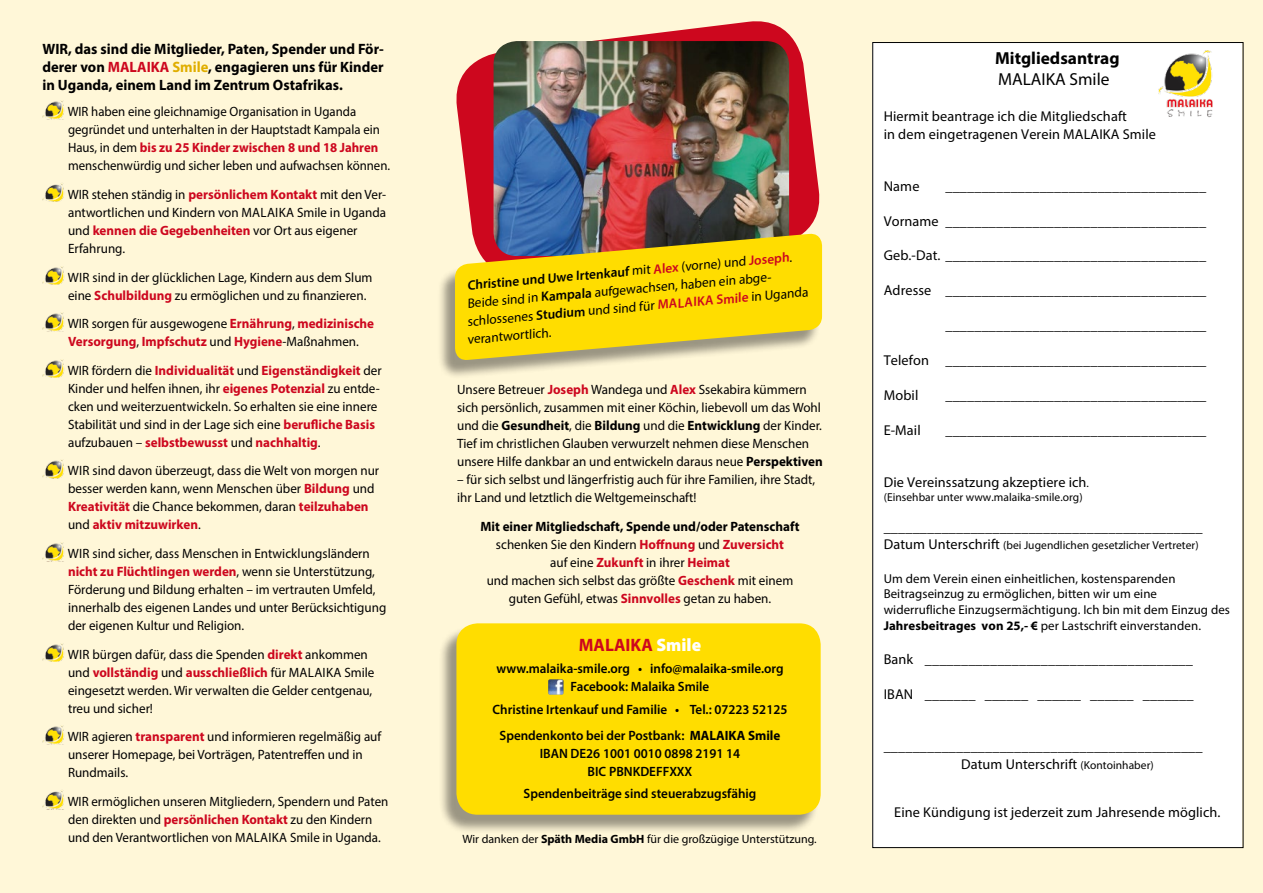
<style>
.page{position:relative;width:1263px;height:893px;background:#fff7d8}
.page>*{position:absolute;margin:0;border:0;box-sizing:border-box;transform-origin:0 0}
.t1{font:700 18px "Myriad Pro";color:#cd071e}
.t2{font:700 17.4px "Myriad Pro";color:#000}
.t3{font:17.4px "Myriad Pro";color:#000}
.t4{font:700 15px/18px "Myriad Pro";color:#000;text-align:justify}
.t5{font:14.25px/17.4px "Myriad Pro";letter-spacing:.01em;color:#000}
.t6{font:13.5px/18px "Myriad Pro";color:#000}
.t7{font:600 13.5px/18px "Myriad Pro";color:#000;text-align:center}
.t8{font:13.5px/18px "Myriad Pro";color:#000;scale:.95 1}
.t9{font:13.5px/18px "Myriad Pro";color:#000;scale:.96 1}
.t10{font:700 13.5px/18px "Myriad Pro";color:#cd071e}
.t11{font:12.9px/15.6px "Myriad Pro";letter-spacing:.005em;color:#000}
.t12{font:12px "Myriad Pro";color:#000}
.t13{font:11.55px "Myriad Pro";letter-spacing:.005em;color:#000}
.s1{color:#cd071e}
.s2{color:#e0ae00}
.s3{font-weight:700;color:#cd071e}
.s4{font-weight:400;color:#000}
.s5{font-weight:600}
.s6{font-weight:600;color:#cd071e}
.s7{font-weight:700}
.s8{font-weight:900;color:#fff}
.s9{font-size:11.55px}
.s10{font-size:14.25px}
</style>
<div class="page">
<svg style="left:456px;top:21px;width:367px;height:260px;fill:#cd071e"></svg>
<div style="left:439px;top:626px;width:380px;height:208px;background:#000;opacity:.4"></div>
<div style="left:456px;top:623px;width:365px;height:192px;background:#fd0;border-radius:21px"></div>
<img style="left:43px;top:100px;width:21px;height:19px">
<img style="left:43px;top:183px;width:21px;height:19px">
<img style="left:43px;top:266px;width:21px;height:19px">
<img style="left:43px;top:312px;width:21px;height:19px">
<img style="left:43px;top:359px;width:21px;height:19px">
<img style="left:43px;top:460px;width:21px;height:18px">
<img style="left:43px;top:542px;width:21px;height:19px">
<img style="left:43px;top:643px;width:21px;height:19px">
<img style="left:43px;top:725px;width:21px;height:19px">
<img style="left:43px;top:790px;width:21px;height:19px">
<img style="left:493px;top:41px;width:296px;height:192px">
<div style="left:437px;top:237px;width:384px;height:143px;background:#000;opacity:.4"></div>
<svg style="left:455px;top:233px;width:367px;height:128px;background:#e7c923"></svg>
<div style="left:873px;top:43px;width:369px;height:805px;background:#fff"></div>
<img style="left:1158px;top:50px;width:55px;height:68px">
<img style="left:548px;top:679px;width:15px;height:16px">
<p class="t4" style="left:43px;top:39px;width:343px">WIR, das sind die Mitglieder, Paten, Spender und För&shy;derer von <span class="s1">MALAIKA</span> <span class="s2">Smile</span>, engagieren uns für Kinder in Uganda, einem Land im Zentrum Ostafrikas.</p>
<p class="t8" style="left:68px;top:103px;width:341px">WIR haben eine gleichnamige Organisation in Uganda gegründet und unterhalten in der Hauptstadt Kampala ein Haus, in dem <span class="s3">bis zu 25 Kinder zwischen 8 und 18 Jahren </span>menschenwürdig und sicher leben und aufwachsen können.</p>
<p class="t6" style="left:68px;top:185px;width:320px">WIR stehen ständig in <span class="s3">persönlichem Kontakt</span> mit den Ver&shy;antwortlichen und Kindern von Malaika Smile in Uganda und <span class="s3">kennen die Gegebenheiten</span> vor Ort aus eigener Erfahrung.</p>
<p class="t6" style="left:68px;top:268px;width:306px">Wir sind in der glücklichen Lage, Kindern aus dem Slum eine <span class="s3">Schulbildung</span> zu ermöglichen und zu finanzieren.</p>
<p class="t10" style="left:68px;top:314px;width:308px"><span class="s4">WIR sorgen für ausgewogene</span> Ernährung<span class="s4">,</span> medizinische<br>Versorgung<span class="s4">,</span> Impfschutz <span class="s4">und</span> Hygiene<span class="s4">-Maßnahmen.</span></p>
<p class="t6" style="left:68px;top:361px;width:316px">WIR fördern die <span class="s3">Individualität</span> und <span class="s3">Eigenständigkeit</span> der Kinder und helfen ihnen, ihr <span class="s3">eigenes Potenzial</span> zu entde&shy;cken und weiterzuentwickeln. So erhalten sie eine innere Stabilität und sind in der Lage sich eine <span class="s3">berufliche Basis </span>aufzubauen – <span class="s3">selbstbewusst</span> und <span class="s3">nachhaltig</span>.</p>
<p class="t6" style="left:68px;top:462px;width:313px">Wir sind davon überzeugt, dass die Welt von morgen nur besser werden kann, wenn Menschen über <span class="s3">Bildung</span> und <span class="s3">Kreativität</span> die Chance bekommen, daran <span class="s3">teilzuhaben </span>und <span class="s3">aktiv mitzuwirken</span>.</p>
<p class="t6" style="left:68px;top:544px;width:9px">wir</p>
<p class="t6" style="left:68px;top:544px;width:320px;text-indent:24px">sind sicher, dass Menschen in Entwicklungsländern <span class="s3">nicht zu Flüchtlingen werden</span>, wenn sie Unterstützung, Förderung und Bildung erhalten – im vertrauten Umfeld, innerhalb des eigenen Landes und unter Berücksichtigung der eigenen Kultur und Religion.</p>
<p class="t6" style="left:68px;top:645px;width:308px">Wir bürgen dafür, dass die Spenden <span class="s3">direkt</span> ankommen und <span class="s3">vollständig</span> und <span class="s3">ausschließlich</span> für Malaika Smile eingesetzt werden. Wir verwalten die Gelder centgenau, treu und sicher!</p>
<p class="t6" style="left:68px;top:728px;width:315px">WIR agieren <span class="s3">transparent</span> und informieren regelmäßig auf unserer Homepage, bei Vorträgen, Patentreffen und in<br>Rundmails.</p>
<p class="t9" style="left:68px;top:792px;width:336px">WIR ermöglichen unseren Mitgliedern, Spendern und Paten den direkten und <span class="s3">persönlichen Kontakt</span> zu den Kindern und den Verantwortlichen von Malaika Smile in Uganda.</p>
<p class="t6" style="left:463px;top:276px;width:331px;rotate:-5deg"><span class="s5">Christine und Uwe Irtenkauf</span> mit <span class="s6">Alex</span> (vorne) und <span class="s6">Joseph</span>.<br>Beide sind in <span class="s5">Kampala</span> aufgewachsen, haben ein abge&shy;schlossenes <span class="s5">Studium</span> und sind für <span class="s6">Malaika</span></p>
<p class="t6" style="left:715px;top:290px;width:95px;rotate:-5deg"><span class="s6">Smile</span> in Uganda</p>
<p class="t6" style="left:466px;top:330px;width:86px;rotate:-5deg">verantwortlich.</p>
<p class="t6" style="left:457px;top:381px;width:367px">Unsere Betreuer <span class="s3">Joseph</span> Wandega und <span class="s3">Alex</span> Ssekabira kümmern sich persönlich, zusammen mit einer Köchin, liebevoll um das Wohl und die <span class="s7">Gesundheit</span>, die <span class="s7">Bildung</span> und die <span class="s7">Entwicklung</span> der Kinder.<br>Tief im christlichen Glauben verwurzelt nehmen diese Menschen unsere Hilfe dankbar an und entwickeln daraus neue <span class="s7">Perspektiven</span></p>
<p class="t6" style="left:457px;top:471px;width:360px">– für sich selbst und längerfristig auch für ihre Familien, ihre Stadt, ihr Land und letztlich die Weltgemeinschaft!</p>
<p class="t6" style="left:480px;top:517px;width:320px;text-align:center"><span class="s7">Mit einer Mitgliedschaft, Spende und/oder Patenschaft </span>schenken Sie den Kindern <span class="s3">Hoffnung</span> und <span class="s3">Zuversicht<br></span>auf eine <span class="s3">Zukunft</span> in ihrer <span class="s3">Heimat<br></span>und machen sich selbst das größte <span class="s3">Geschenk</span> mit einem guten Gefühl, etwas <span class="s3">Sinnvolles</span> getan zu haben.</p>
<h1 class="t1" style="left:579px;top:633px;width:124px">MALAIKA <span class="s8">Smile</span></h1>
<p class="t7" style="left:496px;top:659px;width:289px">www.malaika-smile.org • info@malaika-smile.org<br>Facebook: Malaika Smile</p>
<p class="t7" style="left:493px;top:695px;width:296px;line-height:26.5px">Christine Irtenkauf und Familie • Tel.: 07223 52125<br>Spendenkonto bei der Postbank: <span class="s7">MALAIKA Smile</span></p>
<p class="t7" style="left:540px;top:744px;width:202px">IBAN DE26 1001 0010 0898 2191 14<br>BIC PBNKDEFFXXX</p>
<p class="t7" style="left:523px;top:784px;width:234px">Spendenbeiträge sind steuerabzugsfähig</p>
<p class="t12" style="left:462px;top:832px;width:356px">Wir danken der <span class="s7">Späth Media GmbH</span> für die großzügige Unterstützung.</p>
<p class="t2" style="left:995px;top:47px;width:126px">Mitgliedsantrag</p>
<p class="t3" style="left:998px;top:68px;width:113px">MALAIKA Smile</p>
<p class="t5" style="left:884px;top:107px;width:274px">Hiermit beantrage ich die Mitgliedschaft<br>in dem eingetragenen Verein MALAIKA Smile</p>
<p class="t5" style="left:884px;top:177px;width:37px">Name</p>
<p class="t5" style="left:945px;top:177px;width:262px">____________________________________</p>
<p class="t5" style="left:884px;top:212px;width:324px">Vorname ____________________________________</p>
<p class="t5" style="left:884px;top:247px;width:324px">Geb.-Dat. ____________________________________</p>
<p class="t5" style="left:884px;top:282px;width:324px">Adresse ____________________________________</p>
<p class="t5" style="left:945px;top:316px;width:262px">____________________________________</p>
<p class="t5" style="left:884px;top:351px;width:324px">Telefon ____________________________________</p>
<p class="t5" style="left:884px;top:386px;width:36px">Mobil</p>
<p class="t5" style="left:945px;top:386px;width:262px">____________________________________</p>
<p class="t5" style="left:884px;top:421px;width:39px">E-Mail</p>
<p class="t5" style="left:945px;top:421px;width:262px">____________________________________</p>
<p class="t5" style="left:884px;top:473px;width:207px">Die Vereinssatzung akzeptiere ich<span class="s9">.</span></p>
<p class="t13" style="left:884px;top:490px;width:200px">(Einsehbar unter www.malaika-smile.org)</p>
<p class="t5" style="left:884px;top:518px;width:320px">____________________________________________</p>
<p class="t13" style="left:884px;top:538px;width:316px"><span class="s10">Datum Unterschrift</span> (bei Jugendlichen gesetzlicher Vertreter)</p>
<p class="t11" style="left:884px;top:570px;width:348px">Um dem Verein einen einheitlichen, kostensparenden Beitragseinzug zu ermöglichen, bitten wir um eine widerrufliche Einzugsermächtigung. Ich bin mit dem Einzug des <span class="s7">Jahresbeitrages von 25,- €</span> per Lastschrift einverstanden.</p>
<p class="t5" style="left:884px;top:651px;width:311px">Bank _____________________________________</p>
<p class="t5" style="left:884px;top:685px;width:311px">IBAN _______ ______ ______ ______ _______</p>
<p class="t5" style="left:961px;top:738px;width:243px;text-indent:-77px">____________________________________________<br>Datum Unterschrift <span class="s9">(Kontoinhaber)</span></p>
<p class="t5" style="left:894px;top:804px;width:328px">Eine Kündigung ist jederzeit zum Jahresende möglich.</p>
</div>
